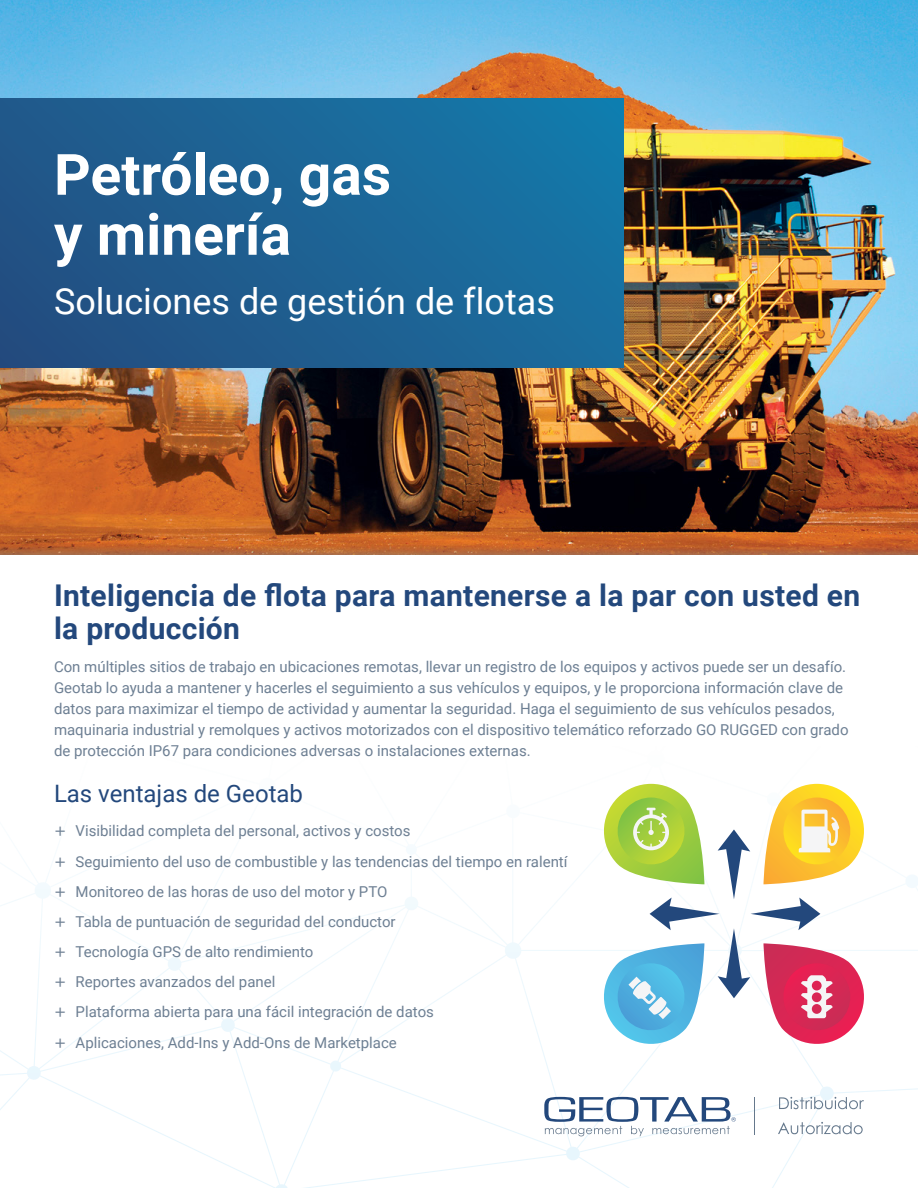
<style>
.page{position:relative;width:918px;height:1188px;background:#fff}
.page>*{position:absolute;margin:0;border:0;box-sizing:border-box;transform-origin:0 0}
.t1{font:700 57px/60px "Roboto";color:#fff}
.t2{font:36px "Roboto";color:#fff}
.t3{font:700 30px/33px "Roboto";letter-spacing:.01em;color:#23487c}
.t4{font:24px "Roboto";color:#23487c}
.t5{font:15px/30.2px "Roboto";color:#6d7f93}
.s1{font-family:"Verdana"}
</style>
<div class="page">
<img style="left:0;top:0;width:918px;height:543px">
<div style="left:0;top:99px;width:623px;height:268px;background:linear-gradient(to right,#235183,#1675a6)"></div>
<svg style="left:599px;top:784px;width:270px;height:265px"></svg>
<svg style="left:0;top:543px;width:918px;height:12px;background:#ba6433"></svg>
<hr style="left:754px;top:1097px;width:1px;height:37px;background:#65788c">
<svg style="left:779px;top:1097px;width:85px;height:12px"></svg>
<svg style="left:778px;top:1122px;width:85px;height:12px"></svg>
<svg style="left:544px;top:1097px;width:192px;height:39px"></svg>
<h1 class="t1" style="left:54px;top:142px;width:339px">Petróleo, gas y minería</h1>
<h2 class="t2" style="left:54px;top:276px;width:503px">Soluciones de gestión de flotas</h2>
<h3 class="t3" style="left:54px;top:578px;width:808px">Inteligencia de flota para mantenerse a la par con usted en la producción</h3>
<p class="t5" style="left:54px;top:656px;width:796px;line-height:21px">Con múltiples sitios de trabajo en ubicaciones remotas, llevar un registro de los equipos y activos puede ser un desafío.<br>Geotab lo ayuda a mantener y hacerles el seguimiento a sus vehículos y equipos, y le proporciona información clave de datos para maximizar el tiempo de actividad y aumentar la seguridad. Haga el seguimiento de sus vehículos pesados, maquinaria industrial y remolques y activos motorizados con el dispositivo telemático reforzado GO RUGGED con grado de protección IP67 para condiciones adversas o instalaciones externas.</p>
<h3 class="t4" style="left:54px;top:776px;width:251px">Las ventajas de Geotab</h3>
<p class="t5" style="left:54px;top:815px;width:515px"><span class="s1">+</span> Visibilidad completa del personal, activos y costos<br><span class="s1">+</span> Seguimiento del uso de combustible y las tendencias del tiempo en ralentí <span class="s1">+</span> Monitoreo de las horas de uso del motor y PTO<br><span class="s1">+</span> Tabla de puntuación de seguridad del conductor<br><span class="s1">+</span> Tecnología GPS de alto rendimiento<br><span class="s1">+</span> Reportes avanzados del panel<br><span class="s1">+</span> Plataforma abierta para una fácil integración de datos<br><span class="s1">+</span> Aplicaciones, Add-Ins y Add-Ons de Marketplace</p>
</div>
